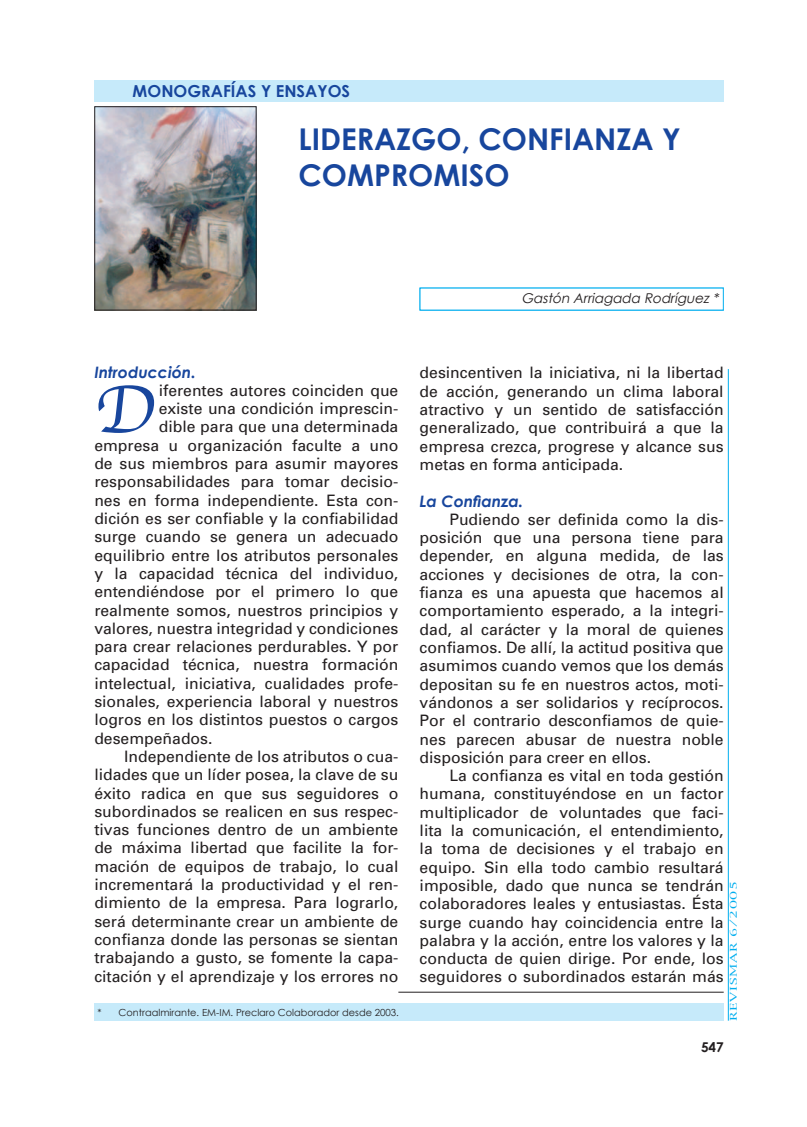
<style>
.page{position:relative;width:807px;height:1127px;background:#fff}
.page>*{position:absolute;margin:0;border:0;box-sizing:border-box;transform-origin:0 0}
.t1{font:69.75px "Apple Chancery";color:#18469d}
.t2{font:700 30px/36px "Century Gothic";color:#18469d}
.t3{font:700 16.5px "Century Gothic";color:#18469d}
.t4{font:15.75px/18.3px "Univers";color:#231f20;text-align:justify}
.t5{font:italic 700 15.75px "Century Gothic";color:#18469d}
.t6{font:italic 13.5px "Century Gothic";color:#231f20}
.t7{font:700 13.5px "Century Gothic";color:#231f20}
.t8{font:9.75px "Century Gothic";color:#231f20}
.t9{font:9px "New York";letter-spacing:.05em;color:#00aeef;scale:1.5 1}
</style>
<div class="page">
<div style="left:94px;top:1003px;width:630px;height:17px;background:#c6eafa"></div>
<hr style="left:728px;top:369px;width:1px;height:651px;background:#00aeef">
<hr style="left:398px;top:992px;width:326px;height:1px;background:#231f20">
<img style="left:96px;top:108px;width:159px;height:200px">
<div style="left:94px;top:106px;width:163px;height:204px;border:1px solid #231f20"></div>
<div style="left:94px;top:81px;width:630px;height:21px;background:#c6eafa"></div>
<p class="t3" style="left:133px;top:81px;width:219px">MONOGRAFÍAS Y ENSAYOS</p>
<h2 class="t2" style="left:298px;top:120px;width:384px">LIDERAZGO, CONFIANZA Y<br>COMPROMISO</h2>
<p class="t6" style="left:521px;top:290px;width:201px">Gastón Arriagada Rodríguez *</p>
<p class="t5" style="left:94px;top:362px;width:103px">Introducción.</p>
<h1 class="t1" style="left:94px;top:354px;width:60px">D</h1>
<p class="t4" style="left:159px;top:381px;width:241px">iferentes autores coinciden que</p>
<p class="t4" style="left:159px;top:400px;width:241px">existe una condición imprescin-</p>
<p class="t4" style="left:159px;top:418px;width:241px">dible para que una determinada</p>
<p class="t4" style="left:94px;top:436px;width:306px">empresa u organización faculte a uno</p>
<p class="t4" style="left:94px;top:454px;width:306px">de sus miembros para asumir mayores</p>
<p class="t4" style="left:94px;top:473px;width:306px">responsabilidades para tomar decisio-</p>
<p class="t4" style="left:94px;top:491px;width:306px">nes en forma independiente. Esta con-</p>
<p class="t4" style="left:94px;top:509px;width:306px">dición es ser confiable y la confiabilidad</p>
<p class="t4" style="left:94px;top:528px;width:305px">surge cuando se genera un adecuado</p>
<p class="t4" style="left:94px;top:546px;width:305px">equilibrio entre los atributos personales</p>
<p class="t4" style="left:94px;top:564px;width:305px">y la capacidad técnica del individuo,</p>
<p class="t4" style="left:94px;top:583px;width:305px">entendiéndose por el primero lo que</p>
<p class="t4" style="left:94px;top:601px;width:305px">realmente somos, nuestros principios y</p>
<p class="t4" style="left:94px;top:619px;width:305px">valores, nuestra integridad y condiciones</p>
<p class="t4" style="left:94px;top:637px;width:305px">para crear relaciones perdurables. Y por</p>
<p class="t4" style="left:94px;top:656px;width:306px">capacidad técnica, nuestra formación</p>
<p class="t4" style="left:94px;top:674px;width:306px">intelectual, iniciativa, cualidades profe-</p>
<p class="t4" style="left:94px;top:692px;width:305px">sionales, experiencia laboral y nuestros</p>
<p class="t4" style="left:94px;top:711px;width:305px">logros en los distintos puestos o cargos</p>
<p class="t4" style="left:94px;top:729px;width:120px">desempeñados.</p>
<p class="t4" style="left:124px;top:747px;width:276px">Independiente de los atributos o cua-</p>
<p class="t4" style="left:94px;top:766px;width:305px">lidades que un líder posea, la clave de su</p>
<p class="t4" style="left:94px;top:784px;width:306px">éxito radica en que sus seguidores o</p>
<p class="t4" style="left:94px;top:802px;width:306px">subordinados se realicen en sus respec-</p>
<p class="t4" style="left:94px;top:820px;width:306px">tivas funciones dentro de un ambiente</p>
<p class="t4" style="left:94px;top:839px;width:306px">de máxima libertad que facilite la for-</p>
<p class="t4" style="left:94px;top:857px;width:306px">mación de equipos de trabajo, lo cual</p>
<p class="t4" style="left:94px;top:875px;width:306px">incrementará la productividad y el ren-</p>
<p class="t4" style="left:94px;top:894px;width:305px">dimiento de la empresa. Para lograrlo,</p>
<p class="t4" style="left:94px;top:912px;width:306px">será determinante crear un ambiente de</p>
<p class="t4" style="left:94px;top:930px;width:306px">confianza donde las personas se sientan</p>
<p class="t4" style="left:94px;top:949px;width:306px">trabajando a gusto, se fomente la capa-</p>
<p class="t4" style="left:94px;top:967px;width:305px">citación y el aprendizaje y los errores no</p>
<p class="t8" style="left:97px;top:1006px;width:303px">* Contraalmirante. EM-IM. Preclaro Colaborador desde 2003.</p>
<p class="t4" style="left:420px;top:364px;width:306px">desincentiven la iniciativa, ni la libertad de acción, generando un clima laboral atractivo y un sentido de satisfacción generalizado, que contribuirá a que la empresa crezca, progrese y alcance sus metas en forma anticipada.</p>
<p class="t5" style="left:420px;top:491px;width:105px">La Confianza.</p>
<p class="t4" style="left:420px;top:510px;width:306px;text-indent:30px">Pudiendo ser definida como la dis&shy;posición que una persona tiene para depender, en alguna medida, de las acciones y decisiones de otra, la con&shy;fianza es una apuesta que hacemos al comportamiento esperado, a la integri&shy;dad, al carácter y la moral de quienes confiamos. De allí, la actitud positiva que asumimos cuando vemos que los demás depositan su fe en nuestros actos, moti&shy;vándonos a ser solidarios y recíprocos.<br>Por el contrario desconfiamos de quie&shy;nes parecen abusar de nuestra noble disposición para creer en ellos.</p>
<p class="t4" style="left:420px;top:766px;width:306px;text-indent:30px">La confianza es vital en toda gestión humana, constituyéndose en un factor multiplicador de voluntades que faci&shy;lita la comunicación, el entendimiento, la toma de decisiones y el trabajo en equipo. Sin ella todo cambio resultará imposible, dado que nunca se tendrán colaboradores leales y entusiastas. Ésta surge cuando hay coincidencia entre la palabra y la acción, entre los valores y la conducta de quien dirige. Por ende, los seguidores o subordinados estarán más</p>
<p class="t9" style="left:728px;top:1020px;width:95px;rotate:-90deg">REVISMAR 6/2005</p>
<p class="t7" style="left:701px;top:1038px;width:24px">547</p>
</div>
